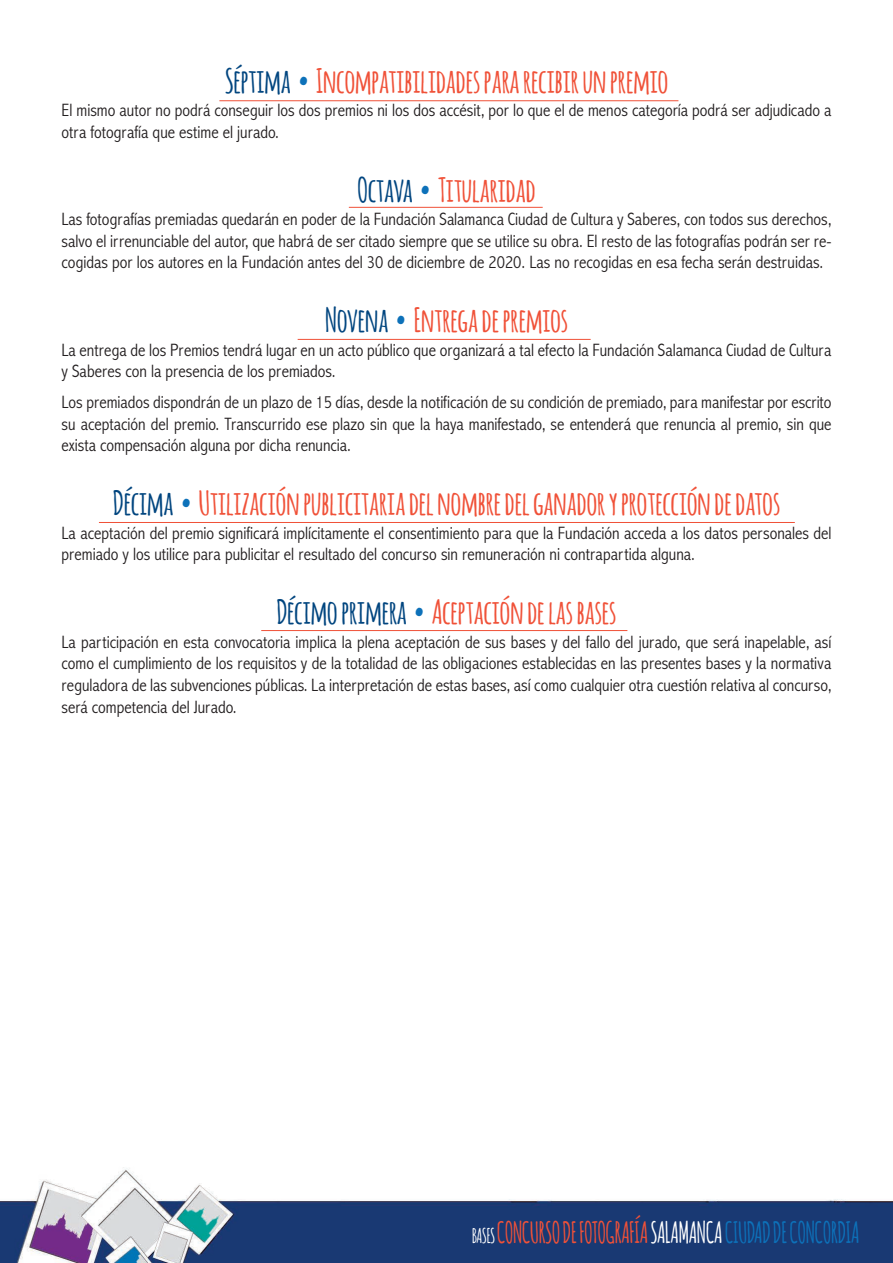
<style>
.page{position:relative;width:893px;height:1263px;background:#fff}
.page>*{position:absolute;margin:0;border:0;box-sizing:border-box;transform-origin:0 0}
.t1{font:700 33px "Amatic";color:#f05138}
.t2{font:700 28.95px "Amatic";color:#f05138;scale:.87 1}
.t3{font:300 condensed 18px/21.6px "Abadi";color:#231f20}
.s1{color:#01457f}
.s2{color:#0d71b9}
.s3{font-size:20.1px;color:#fff}
.s4{color:#fff}
</style>
<div class="page">
<img style="left:0;top:1167px;width:893px;height:96px">
<hr style="left:219px;top:100px;width:459px;height:1px;background:#f05138">
<hr style="left:349px;top:207px;width:194px;height:1px;background:#f05138">
<hr style="left:298px;top:339px;width:293px;height:1px;background:#f05138">
<hr style="left:99px;top:522px;width:696px;height:1px;background:#f05138">
<hr style="left:261px;top:630px;width:366px;height:1px;background:#f05138">
<h1 class="t1" style="left:225px;top:62px;width:445px"><span class="s1">Séptima</span> <span class="s2">•</span> Incompatibilidades para recibir un premio</h1>
<p class="t3" style="left:62px;top:99px;width:771px">El mismo autor no podrá conseguir los dos premios ni los dos accésit, por lo que el de menos categoría podrá ser adjudicado a otra fotografía que estime el jurado.</p>
<h1 class="t1" style="left:358px;top:171px;width:180px"><span class="s1">Octava</span> <span class="s2">•</span> Titularidad</h1>
<p class="t3" style="left:62px;top:208px;width:771px;text-align:justify">Las fotografías premiadas quedarán en poder de la Fundación Salamanca Ciudad de Cultura y Saberes, con todos sus derechos, salvo el irrenunciable del autor, que habrá de ser citado siempre que se utilice su obra. El resto de las fotografías podrán ser re&shy;cogidas por los autores en la Fundación antes del 30 de diciembre de 2020. Las no recogidas en esa fecha serán destruidas.</p>
<h1 class="t1" style="left:325px;top:301px;width:244px"><span class="s1">Novena</span> <span class="s2">•</span> Entrega de premios</h1>
<p class="t3" style="left:62px;top:339px;width:771px">La entrega de los Premios tendrá lugar en un acto público que organizará a tal efecto la Fundación Salamanca Ciudad de Cultura y Saberes con la presencia de los premiados.</p>
<p class="t3" style="left:62px;top:391px;width:772px;text-align:justify">Los premiados dispondrán de un plazo de 15 días, desde la notificación de su condición de premiado, para manifestar por escrito su aceptación del premio. Transcurrido ese plazo sin que la haya manifestado, se entenderá que renuncia al premio, sin que exista compensación alguna por dicha renuncia.</p>
<h1 class="t1" style="left:113px;top:484px;width:668px"><span class="s1">Décima</span> <span class="s2">•</span> Utilización publicitaria del nombre del ganador y protección de datos</h1>
<p class="t3" style="left:62px;top:522px;width:771px">La aceptación del premio significará implícitamente el consentimiento para que la Fundación acceda a los datos personales del premiado y los utilice para publicitar el resultado del concurso sin remuneración ni contrapartida alguna.</p>
<h1 class="t1" style="left:277px;top:593px;width:341px"><span class="s1">Décimo primera</span> <span class="s2">•</span> Aceptación de las bases</h1>
<p class="t3" style="left:62px;top:631px;width:771px;text-align:justify">La participación en esta convocatoria implica la plena aceptación de sus bases y del fallo del jurado, que será inapelable, así como el cumplimiento de los requisitos y de la totalidad de las obligaciones establecidas en las presentes bases y la normativa reguladora de las subvenciones públicas. La interpretación de estas bases, así como cualquier otra cuestión relativa al concurso, será competencia del Jurado.</p>
<h2 class="t2" style="left:472px;top:1216px;width:447px"><span class="s3">BASES</span> CONCURSO DE FOTOGRAFÍA<span class="s4">SALAMANCA</span><span class="s2">CIUDAD DE CONCORDIA</span></h2>
</div>
